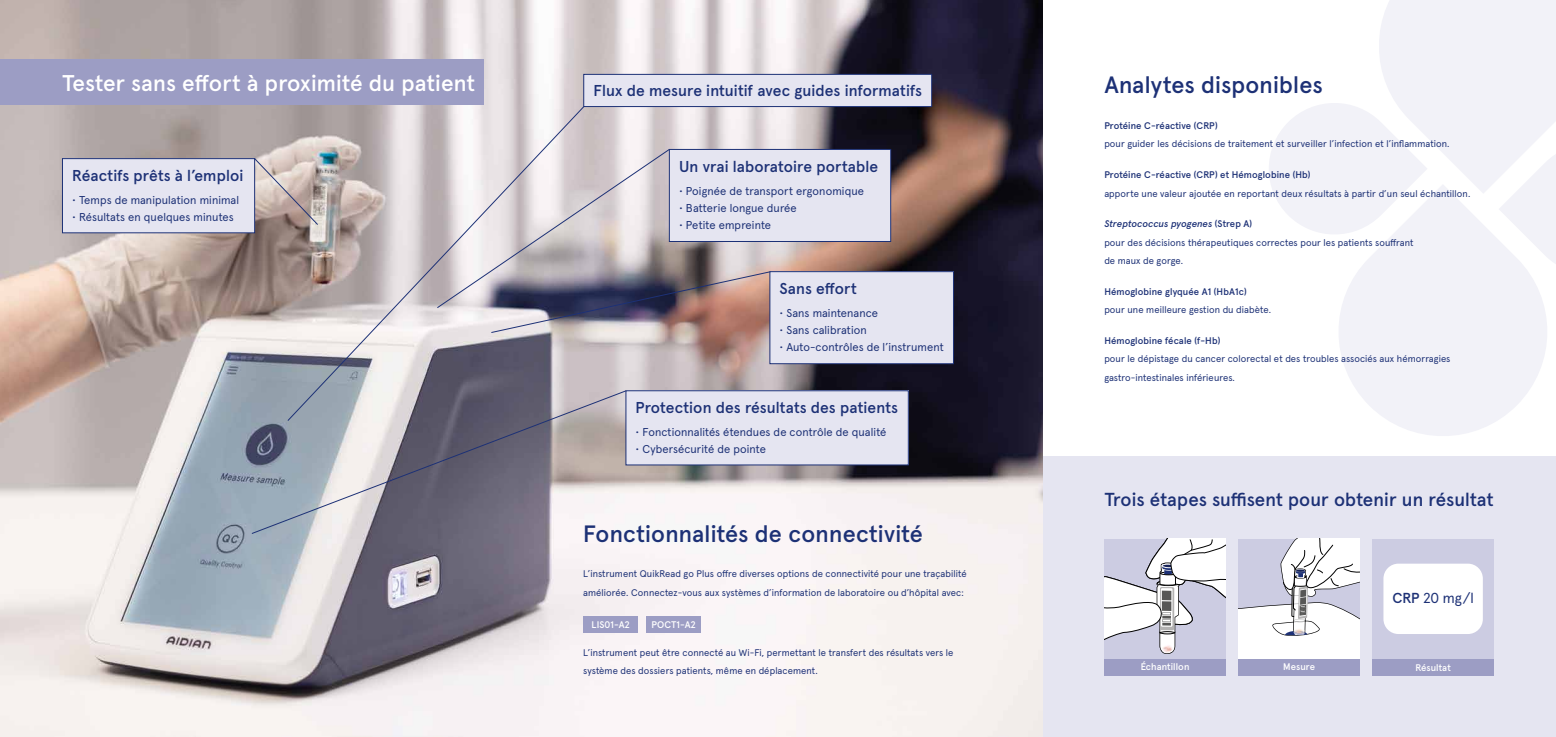
<style>
.page{position:relative;width:1556px;height:737px;background:#fff}
.page>*{position:absolute;margin:0;border:0;box-sizing:border-box;transform-origin:0 0}
.t1{font:500 23.62px "Apercu Pro";letter-spacing:.01em;color:#1d3176}
.t2{font:500 22.75px "Apercu Pro";letter-spacing:.005em;color:#fff}
.t3{font:500 18.81px "Apercu Pro";letter-spacing:.005em;color:#1d3176}
.t4{font:500 15.75px "Apercu Pro";letter-spacing:.01em;color:#1d3176}
.t5{font:14.44px "Apercu Pro";color:#1d3176}
.t6{font:11.38px "Apercu Pro";letter-spacing:.01em;color:#1d3176}
.t7{font:9.62px/18.4px "Apercu Pro";letter-spacing:.01em;color:#1d3176}
.t8{font:500 9.62px "Apercu Pro";letter-spacing:.01em;color:#1d3176}
.t9{font:500 9.62px "Apercu Pro";letter-spacing:.01em;color:#fff}
.s1{font-weight:500;font-style:italic}
.s2{font-weight:500}
</style>
<div class="page">
<svg style="left:1339px;top:281px;width:208px;height:155px;fill:#f2f2f8"></svg>
<svg style="left:1269px;top:0;width:286px;height:281px"></svg>
<div style="left:1042px;top:456px;width:513px;height:281px;background:#e5e5f1"></div>
<img style="left:0;top:0;width:1042px;height:737px">
<div style="left:583px;top:616px;width:54px;height:16px;background:#9c9dc4"></div>
<div style="left:646px;top:616px;width:54px;height:16px;background:#9c9dc4"></div>
<div style="left:1372px;top:659px;width:121px;height:16px;background:#9c9dc4"></div>
<div style="left:1372px;top:539px;width:121px;height:120px;background:#cccce2"></div>
<div style="left:1383px;top:563px;width:99px;height:71px;background:#fff;border-radius:15px"></div>
<div style="left:1238px;top:659px;width:121px;height:16px;background:#9c9dc4"></div>
<svg style="left:1238px;top:539px;width:121px;height:120px;background:#e2e2e9"></svg>
<div style="left:1104px;top:659px;width:121px;height:16px;background:#9c9dc4"></div>
<div style="left:1104px;top:539px;width:121px;height:120px;background:#cccce2"></div>
<svg style="left:1104px;top:539px;width:121px;height:115px"></svg>
<div style="left:0;top:59px;width:484px;height:46px;background:#9c9dc4"></div>
<div style="left:626px;top:391px;width:282px;height:74px;background:#e5e5f1"></div>
<div style="left:625px;top:390px;width:283px;height:75px;border:1px solid #1d3176"></div>
<div style="left:62px;top:159px;width:193px;height:74px;background:#e5e5f1"></div>
<div style="left:62px;top:158px;width:193px;height:75px;border:1px solid #1d3176"></div>
<div style="left:669px;top:149px;width:221px;height:92px;background:#e5e5f1"></div>
<div style="left:669px;top:149px;width:221px;height:93px;border:1px solid #1d3176"></div>
<div style="left:583px;top:74px;width:348px;height:33px;background:#e5e5f1"></div>
<div style="left:583px;top:74px;width:348px;height:33px;border:1px solid #1d3176"></div>
<svg style="left:287px;top:106px;width:297px;height:284px;background:#bcb5b8"></svg>
<svg style="left:254px;top:158px;width:64px;height:67px;background:#c0b0ab"></svg>
<div style="left:769px;top:272px;width:184px;height:92px;background:#e5e5f1"></div>
<div style="left:769px;top:271px;width:184px;height:93px;border:1px solid #1d3176"></div>
<svg style="left:437px;top:149px;width:333px;height:184px"></svg>
<svg style="left:251px;top:390px;width:375px;height:144px;background:#9796a1"></svg>
<h2 class="t2" style="left:62px;top:65px;width:414px">Tester sans effort à proximité du patient</h2>
<h3 class="t4" style="left:72px;top:163px;width:173px">Réactifs prêts à l’emploi</h3>
<p class="t6" style="left:72px;top:191px;width:168px">• Temps de manipulation minimal</p>
<p class="t6" style="left:72px;top:208px;width:163px">• Résultats en quelques minutes</p>
<h3 class="t4" style="left:593px;top:79px;width:330px">Flux de mesure intuitif avec guides informatifs</h3>
<h3 class="t4" style="left:679px;top:154px;width:201px">Un vrai laboratoire portable</h3>
<p class="t6" style="left:679px;top:182px;width:186px">• Poignée de transport ergonomique</p>
<p class="t6" style="left:679px;top:199px;width:119px">• Batterie longue durée</p>
<p class="t6" style="left:679px;top:216px;width:94px">• Petite empreinte</p>
<h3 class="t4" style="left:779px;top:276px;width:79px">Sans effort</h3>
<p class="t6" style="left:779px;top:304px;width:100px">• Sans maintenance</p>
<p class="t6" style="left:779px;top:321px;width:89px">• Sans calibration</p>
<p class="t6" style="left:779px;top:339px;width:166px">• Auto-contrôles de l’instrument</p>
<h3 class="t4" style="left:635px;top:395px;width:264px">Protection des résultats des patients</h3>
<p class="t6" style="left:635px;top:423px;width:252px">• Fonctionnalités étendues de contrôle de qualité</p>
<p class="t6" style="left:635px;top:441px;width:132px">• Cybersécurité de pointe</p>
<h1 class="t1" style="left:583px;top:515px;width:341px">Fonctionnalités de connectivité</h1>
<p class="t7" style="left:583px;top:564px;width:385px">L’instrument QuikRead go Plus offre diverses options de connectivité pour une traçabilité améliorée. Connectez-vous aux systèmes d’information de laboratoire ou d’hôpital avec:</p>
<p class="t9" style="left:591px;top:617px;width:40px">LIS01-A2</p>
<p class="t9" style="left:651px;top:617px;width:46px">POCT1-A2</p>
<p class="t7" style="left:583px;top:642px;width:372px">L’instrument peut être connecté au Wi-Fi, permettant le transfert des résultats vers le système des dossiers patients, même en déplacement.</p>
<h1 class="t1" style="left:1104px;top:66px;width:220px">Analytes disponibles</h1>
<p class="t8" style="left:1104px;top:118px;width:115px">Protéine C-réactive (CRP)</p>
<p class="t7" style="left:1104px;top:134px;width:347px">pour guider les décisions de traitement et surveiller l’infection et l’inflammation.</p>
<p class="t8" style="left:1104px;top:167px;width:207px">Protéine C-réactive (CRP) et Hémoglobine (Hb)</p>
<p class="t7" style="left:1104px;top:183px;width:367px">apporte une valeur ajoutée en reportant deux résultats à partir d’un seul échantillon.</p>
<p class="t7" style="left:1104px;top:214px;width:310px"><span class="s1">Streptococcus pyogenes</span> <span class="s2">(Strep A)<br></span>pour des décisions thérapeutiques correctes pour les patients souffrant de maux de gorge.</p>
<p class="t8" style="left:1104px;top:284px;width:144px">Hémoglobine glyquée A1 (HbA1c)</p>
<p class="t7" style="left:1104px;top:300px;width:168px">pour une meilleure gestion du diabète.</p>
<p class="t8" style="left:1104px;top:333px;width:117px">Hémoglobine fécale (f-Hb)</p>
<p class="t7" style="left:1104px;top:349px;width:347px">pour le dépistage du cancer colorectal et des troubles associés aux hémorragies gastro-intestinales inférieures.</p>
<h3 class="t3" style="left:1104px;top:484px;width:391px">Trois étapes suffisent pour obtenir un résultat</h3>
<p class="t9" style="left:1140px;top:659px;width:50px">Échantillon</p>
<p class="t9" style="left:1283px;top:659px;width:33px">Mesure</p>
<h3 class="t5" style="left:1392px;top:587px;width:83px"><span class="s2">CRP</span> 20 mg/l</h3>
<p class="t9" style="left:1415px;top:659px;width:37px">Résultat</p>
</div>
